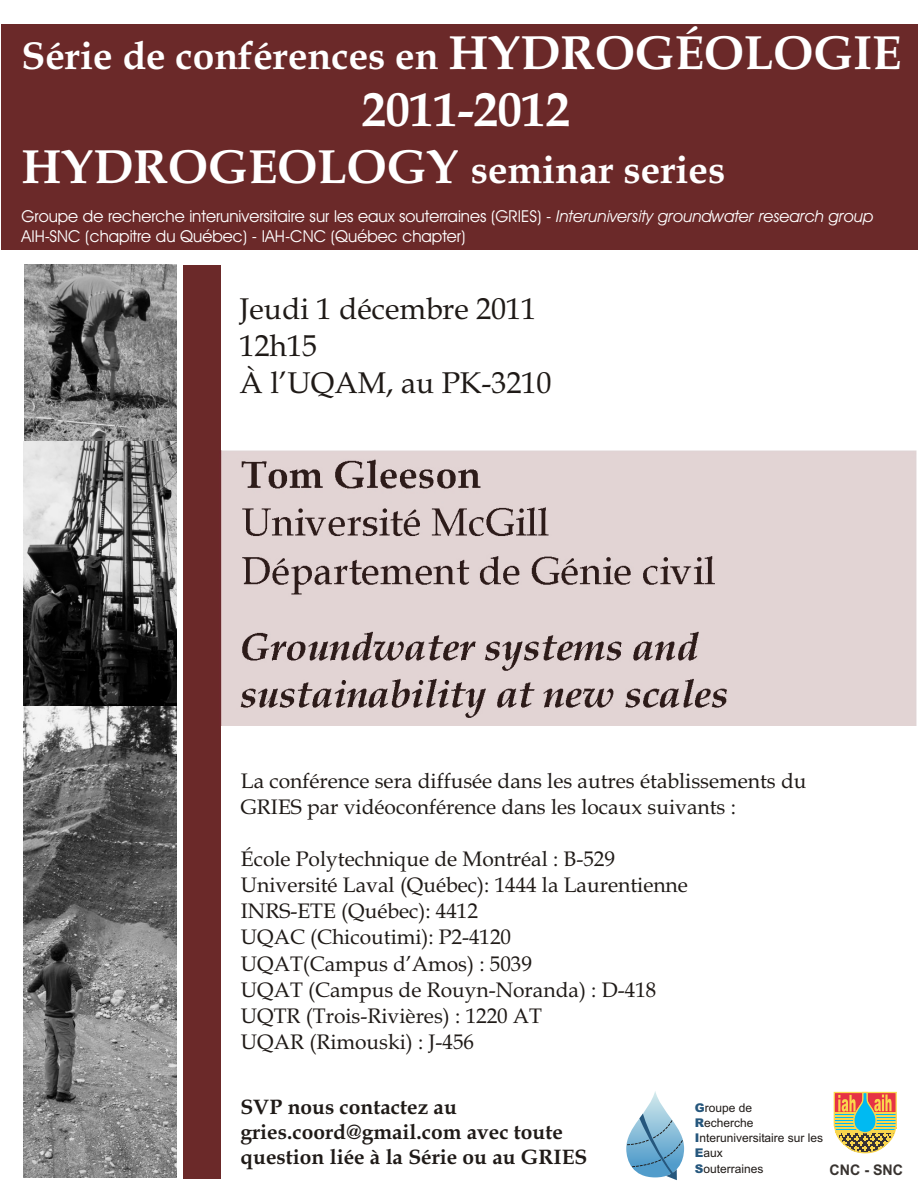
<style>
.page{position:relative;width:918px;height:1188px;background:#fff}
.page>*{position:absolute;margin:0;border:0;box-sizing:border-box;transform-origin:0 0}
.t1{font:700 48px "Book Antiqua";color:#fff}
.t2{font:700 39px "Book Antiqua";color:#fff}
.t3{font:30px/37.3px "Book Antiqua";color:#1f1a17}
.t4{font:21px/26.1px "Book Antiqua";color:#1f1a17}
.t5{font:700 21px/24.9px "Book Antiqua";color:#1f1a17}
.t6{font:16.5px/19.8px "Avant Garde Bk BT";color:#fff}
.t7{font:700 14.7px "Arial";color:#383330}
.t8{font:12px/15.3px "Arial";color:#1f1a17}
.s1{font-size:48px}
.s2{font-style:italic}
.s3{font-weight:900;color:#26577d}
</style>
<div class="page">
<img style="left:24px;top:265px;width:153px;height:177px">
<div style="left:183px;top:265px;width:38px;height:913px;background:#6b2929"></div>
<div style="left:1px;top:24px;width:917px;height:225px;background:#6b2929"></div>
<svg style="left:626px;top:1091px;width:58px;height:86px"></svg>
<svg style="left:627px;top:1114px;width:56px;height:66px"></svg>
<svg style="left:834px;top:1092px;width:63px;height:61px;background:#b3a77a"></svg>
<img style="left:24px;top:442px;width:153px;height:265px">
<img style="left:23px;top:707px;width:154px;height:471px">
<img style="left:221px;top:450px;width:695px;height:275px">
<h2 class="t2" style="left:22px;top:40px;width:881px">Série de conférences en <span class="s1">HYDROGÉOLOGIE</span></h2>
<h1 class="t1" style="left:362px;top:91px;width:209px">2011-2012</h1>
<h2 class="t2" style="left:22px;top:155px;width:705px"><span class="s1">HYDROGEOLOGY</span> seminar series</h2>
<p class="t6" style="left:22px;top:208px;width:853px">Groupe de recherche interuniversitaire sur les eaux souterraines (GRIES) - <span class="s2">Interuniversity groundwater research group<br></span>AIH-SNC (chapitre du Québec) - IAH-CNC (Québec chapter)</p>
<h3 class="t3" style="left:240px;top:293px;width:314px">Jeudi 1 d cembre 2011<br>12h15<br>À l’UQAM, au PK-3210</h3>
<h3 class="t3" style="left:357px;top:293px;width:16px">é</h3>
<p class="t4" style="left:241px;top:770px;width:567px">La conférence sera diffusée dans les autres établissements du<br>GRIES par vidéoconférence dans les locaux suivants :</p>
<p class="t4" style="left:241px;top:848px;width:449px">École Polytechnique de Montréal : B-529<br>Université Laval (Québec): 1444 la Laurentienne INRS-ETE (Québec): 4412<br>UQAC (Chicoutimi): P2-4120<br>UQAT(Campus d’Amos) : 5039<br>UQAT (Campus de Rouyn-Noranda) : D-418<br>UQTR (Trois-Rivières) : 1220 AT<br>UQAR (Rimouski) : J-456</p>
<p class="t5" style="left:240px;top:1097px;width:348px">SVP nous contactez au gries.coord@gmail.com avec toute question liée à la Série ou au GRIES</p>
<p class="t8" style="left:695px;top:1101px;width:130px"><span class="s3">G</span>roupe de<br><span class="s3">R</span>echerche<br><span class="s3">I</span>nteruniversitaire sur les<br><span class="s3">E</span>aux<br><span class="s3">S</span>outerraines</p>
<p class="t7" style="left:830px;top:1165px;width:75px">CNC - SNC</p>
</div>
